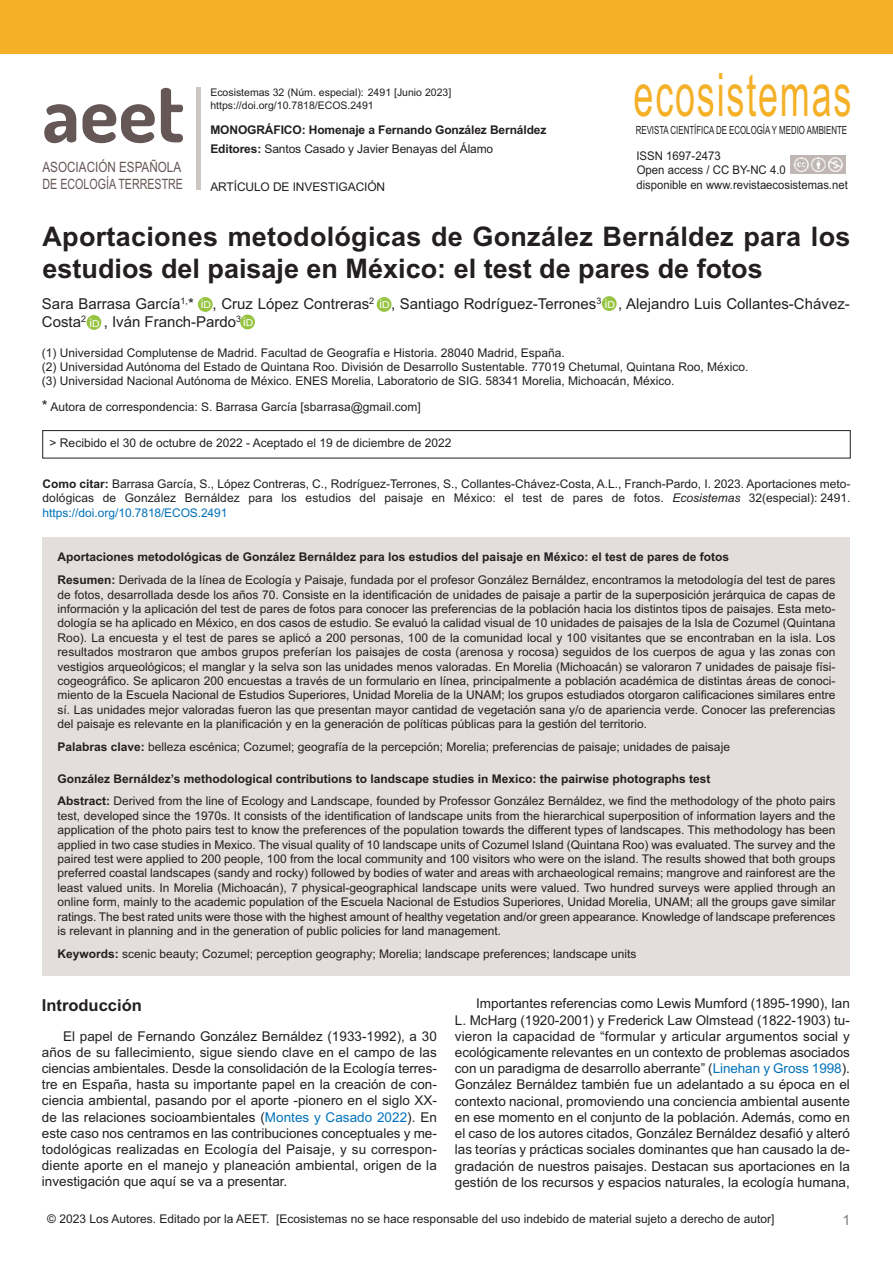
<style>
.page{position:relative;width:893px;height:1263px;background:#fff}
.page>*{position:absolute;margin:0;border:0;box-sizing:border-box;transform-origin:0 0}
.t1{font:700 79.5px "Dosis";color:#645755}
.t2{font:60px "Arial";letter-spacing:.05em;color:#f4b027;scale:.6 1}
.t3{font:700 27px/32.4px "Arial";letter-spacing:.01em;color:#231f20}
.t4{font:700 16.5px "Arial";color:#231f20}
.t5{font:15px/18px "Arial";color:#231f20}
.t6{font:14.25px/17.1px "Arial";color:#645755;scale:.82 1}
.t7{font:14.25px "Arial";color:#7f7e7c}
.t8{font:13.5px/16.2px "Arial";color:#231f20;text-align:justify}
.t9{font:12px/14.4px "Arial";color:#231f20}
.t10{font:700 12px/19.4px "Arial";letter-spacing:-.01em;color:#231f20}
.t11{font:12px/14.4px "Arial";color:#231f20;scale:.95 1}
.t12{font:12px "Arial";color:#fff}
.t13{font:11.25px "Arial";color:#231f20;scale:.7 1}
.t14{font:10.5px/12.8px "Arial";color:#231f20}
.s1{font-weight:400}
.s2{font-size:9.45px}
.s3{font-size:15px}
.s4{font-weight:700}
.s5{font-style:italic}
.s6{color:#0072ba}
</style>
<div class="page">
<div style="left:0;top:0;width:893px;height:54px;background:#f4b027"></div>
<div style="left:196px;top:87px;width:5px;height:102px;background:#cdc6c3"></div>
<div style="left:790px;top:155px;width:56px;height:19px;background:#c0b6b3"></div>
<img style="left:793px;top:157px;width:50px;height:15px">
<div style="left:43px;top:430px;width:807px;height:28px;border:1px solid #231f20"></div>
<div style="left:43px;top:538px;width:807px;height:437px;background:#e3dedc"></div>
<div style="left:377px;top:297px;width:14px;height:15px;background:#98c444;border-radius:50%"></div>
<div style="left:602px;top:296px;width:15px;height:15px;background:#98c444;border-radius:50%"></div>
<div style="left:87px;top:315px;width:14px;height:15px;background:#98c444;border-radius:50%"></div>
<div style="left:240px;top:315px;width:15px;height:14px;background:#98c444;border-radius:50%"></div>
<div style="left:198px;top:297px;width:15px;height:15px;background:#98c444;border-radius:50%"></div>
<h1 class="t1" style="left:43px;top:62px;width:143px">aeet</h1>
<p class="t6" style="left:43px;top:159px;width:173px">ASOCIACIÓN ESPAÑOLA<br>DE ECOLOGÍA TERRESTRE</p>
<p class="t14" style="left:210px;top:86px;width:242px">Ecosistemas 32 (Núm. especial): 2491 [Junio 2023] https://doi.org/10.7818/ECOS.2491</p>
<p class="t10" style="left:210px;top:120px;width:338px">MONOGRÁFICO: Homenaje a Fernando González Bernáldez<br>Editores: <span class="s1">Santos Casado y Javier Benayas del Álamo</span></p>
<p class="t9" style="left:210px;top:179px;width:176px">ARTÍCULO DE INVESTIGACIÓN</p>
<h2 class="t2" style="left:633px;top:60px;width:365px">ecosistemas</h2>
<p class="t13" style="left:636px;top:123px;width:303px">REVISTA CIENTÍFICA DE ECOLOGÍA Y MEDIO AMBIENTE</p>
<p class="t11" style="left:636px;top:149px;width:224px">ISSN 1697-2473<br>Open access / CC BY-NC 4.0<br>disponible en www.revistaecosistemas.net</p>
<h3 class="t3" style="left:43px;top:220px;width:809px">Aportaciones metodológicas de González Bernáldez para los estudios del paisaje en México: el test de pares de fotos</h3>
<p class="t5" style="left:42px;top:295px;width:809px">Sara Barrasa García<sup>1,</sup>* , Cruz López Contreras<sup>2</sup> , Santiago Rodríguez-Terrones<sup>3</sup> , Alejandro Luis Collantes-Chávez-<br>Costa<sup>2</sup> , Iván Franch-Pardo<sup>3</sup></p>
<p class="t12" style="left:380px;top:297px;width:12px">i<span class="s2">D</span></p>
<p class="t12" style="left:605px;top:296px;width:12px">i<span class="s2">D</span></p>
<p class="t12" style="left:201px;top:297px;width:12px">i<span class="s2">D</span></p>
<p class="t12" style="left:90px;top:315px;width:12px">i<span class="s2">D</span></p>
<p class="t12" style="left:243px;top:315px;width:12px">i<span class="s2">D</span></p>
<p class="t9" style="left:42px;top:345px;width:708px">(1) Universidad Complutense de Madrid. Facultad de Geografía e Historia. 28040 Madrid, España.<br>(2) Universidad Autónoma del Estado de Quintana Roo. División de Desarrollo Sustentable. 77019 Chetumal, Quintana Roo, México. (3) Universidad Nacional Autónoma de México. ENES Morelia, Laboratorio de SIG. 58341 Morelia, Michoacán, México.</p>
<p class="t9" style="left:42px;top:400px;width:380px"><span class="s3">*</span> Autora de correspondencia: S. Barrasa García [sbarrasa@gmail.com]</p>
<p class="t9" style="left:50px;top:435px;width:403px">&gt; Recibido el 30 de octubre de 2022 - Aceptado el 19 de diciembre de 2022</p>
<p class="t9" style="left:43px;top:477px;width:809px;text-align:justify"><span class="s4">Como citar:</span> Barrasa García, S., López Contreras, C., Rodríguez-Terrones, S., Collantes-Chávez-Costa, A.L., Franch-Pardo, I. 2023. Aportaciones meto&shy;dológicas de González Bernáldez para los estudios del paisaje en México: el test de pares de fotos. <span class="s5">Ecosistemas</span> 32(especial): 2491. <span class="s6">https://doi.org/10.7818/ECOS.2491</span></p>
<p class="t9" style="left:58px;top:546px;width:779px;line-height:23px"><span class="s4">Aportaciones metodológicas de González Bernáldez para los estudios del paisaje en México: el test de pares de fotos<br>Resumen:</span> Derivada de la línea de Ecología y Paisaje, fundada por el profesor González Bernáldez, encontramos la metodología del test de pares</p>
<p class="t9" style="left:58px;top:587px;width:779px;text-align:justify">de fotos, desarrollada desde los años 70. Consiste en la identificación de unidades de paisaje a partir de la superposición jerárquica de capas de información y la aplicación del test de pares de fotos para conocer las preferencias de la población hacia los distintos tipos de paisajes. Esta meto&shy;dología se ha aplicado en México, en dos casos de estudio. Se evaluó la calidad visual de 10 unidades de paisajes de la Isla de Cozumel (Quintana Roo). La encuesta y el test de pares se aplicó a 200 personas, 100 de la comunidad local y 100 visitantes que se encontraban en la isla. Los resultados mostraron que ambos grupos preferían los paisajes de costa (arenosa y rocosa) seguidos de los cuerpos de agua y las zonas con vestigios arqueológicos; el manglar y la selva son las unidades menos valoradas. En Morelia (Michoacán) se valoraron 7 unidades de paisaje físi&shy;cogeográfico. Se aplicaron 200 encuestas a través de un formulario en línea, principalmente a población académica de distintas áreas de conoci&shy;miento de la Escuela Nacional de Estudios Superiores, Unidad Morelia de la UNAM; los grupos estudiados otorgaron calificaciones similares entre sí. Las unidades mejor valoradas fueron las que presentan mayor cantidad de vegetación sana y/o de apariencia verde. Conocer las preferencias del paisaje es relevante en la planificación y en la generación de políticas públicas para la gestión del territorio.</p>
<p class="t9" style="left:58px;top:740px;width:674px"><span class="s4">Palabras clave:</span> belleza escénica; Cozumel; geografía de la percepción; Morelia; preferencias de paisaje; unidades de paisaje</p>
<p class="t9" style="left:58px;top:767px;width:779px;line-height:23px"><span class="s4">González Bernáldez’s methodological contributions to landscape studies in Mexico: the pairwise photographs test<br>Abstract:</span> Derived from the line of Ecology and Landscape, founded by Professor González Bernáldez, we find the methodology of the photo pairs</p>
<p class="t9" style="left:58px;top:808px;width:779px;text-align:justify">test, developed since the 1970s. It consists of the identification of landscape units from the hierarchical superposition of information layers and the application of the photo pairs test to know the preferences of the population towards the different types of landscapes. This methodology has been applied in two case studies in Mexico. The visual quality of 10 landscape units of Cozumel Island (Quintana Roo) was evaluated. The survey and the paired test were applied to 200 people, 100 from the local community and 100 visitors who were on the island. The results showed that both groups preferred coastal landscapes (sandy and rocky) followed by bodies of water and areas with archaeological remains; mangrove and rainforest are the least valued units. In Morelia (Michoacán), 7 physical-geographical landscape units were valued. Two hundred surveys were applied through an online form, mainly to the academic population of the Escuela Nacional de Estudios Superiores, Unidad Morelia, UNAM; all the groups gave similar ratings. The best rated units were those with the highest amount of healthy vegetation and/or green appearance. Knowledge of landscape preferences is relevant in planning and in the generation of public policies for land management.</p>
<p class="t9" style="left:58px;top:947px;width:580px"><span class="s4">Keywords:</span> scenic beauty; Cozumel; perception geography; Morelia; landscape preferences; landscape units</p>
<h3 class="t4" style="left:42px;top:995px;width:101px">Introducción</h3>
<p class="t8" style="left:42px;top:1028px;width:396px;text-indent:21px">El papel de Fernando González Bernáldez (1933-1992), a 30 años de su fallecimiento, sigue siendo clave en el campo de las ciencias ambientales. Desde la consolidación de la Ecología terres&shy;tre en España, hasta su importante papel en la creación de con&shy;ciencia ambiental, pasando por el aporte -pionero en el siglo XX&shy;de las relaciones socioambientales (<span class="s6">Montes y Casado 2022</span>). En este caso nos centramos en las contribuciones conceptuales y me&shy;todológicas realizadas en Ecología del Paisaje, y su correspon&shy;diente aporte en el manejo y planeación ambiental, origen de la investigación que aquí se va a presentar.</p>
<p class="t8" style="left:455px;top:996px;width:396px;text-indent:21px">Importantes referencias como Lewis Mumford (1895-1990), Ian L. McHarg (1920-2001) y Frederick Law Olmstead (1822-1903) tu&shy;vieron la capacidad de “formular y articular argumentos social y ecológicamente relevantes en un contexto de problemas asociados con un paradigma de desarrollo aberrante” (<span class="s6">Linehan y Gross 1998</span>).<br>González Bernáldez también fue un adelantado a su época en el contexto nacional, promoviendo una conciencia ambiental ausente en ese momento en el conjunto de la población. Además, como en el caso de los autores citados, González Bernáldez desafió y alteró las teorías y prácticas sociales dominantes que han causado la de&shy;gradación de nuestros paisajes. Destacan sus aportaciones en la gestión de los recursos y espacios naturales, la ecología humana,</p>
<p class="t9" style="left:47px;top:1212px;width:729px">© 2023 Los Autores. Editado por la AEET. [Ecosistemas no se hace responsable del uso indebido de material sujeto a derecho de autor]</p>
<p class="t7" style="left:842px;top:1212px;width:9px">1</p>
</div>
